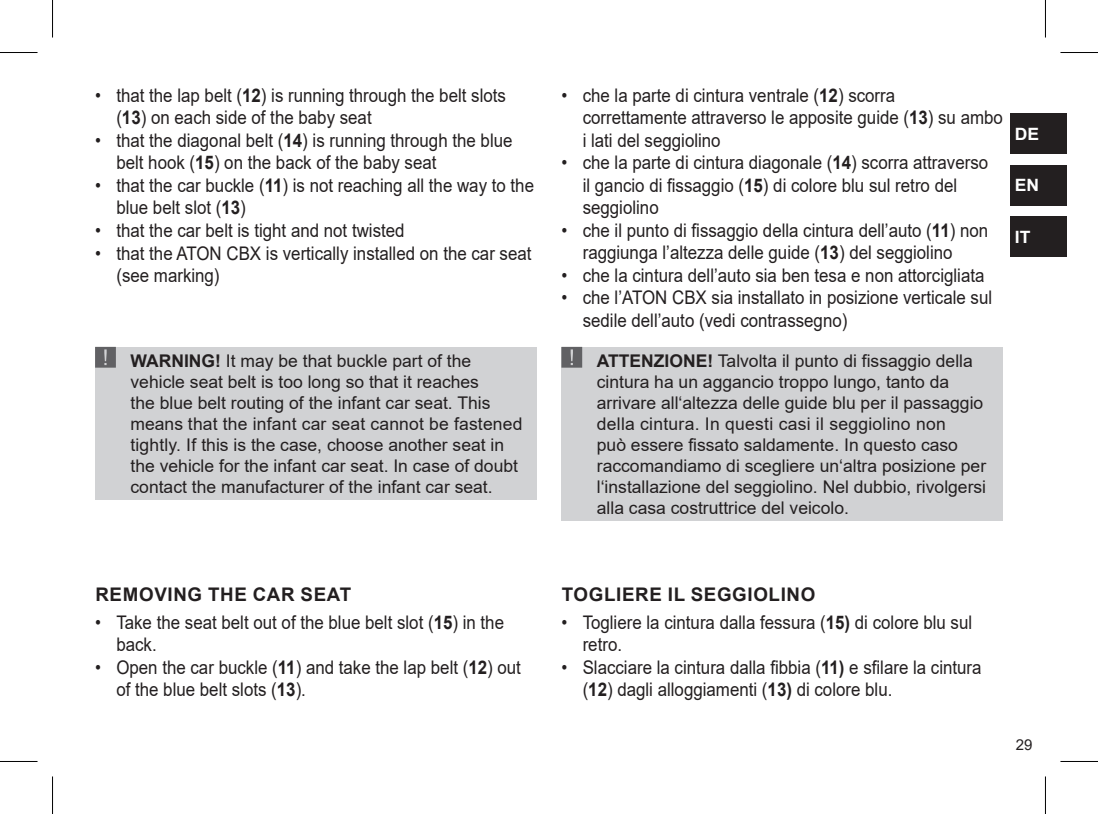
<style>
.page{position:relative;width:1098px;height:814px;background:#fff}
.page>*{position:absolute;margin:0;border:0;box-sizing:border-box;transform-origin:0 0}
.t1{font:75px "Warnung Cybex";color:#616164}
.t2{font:18.75px/22.5px "Arial";color:#231f20;scale:.9 1}
.t3{font:700 18.75px "Arial";letter-spacing:.035em;color:#231f20}
.t4{font:17.5px/21px "Arial";color:#231f20}
.t5{font:700 17px "Arial";color:#fff}
.t6{font:15px "Arial";color:#231f20}
.s1{font-weight:700}
</style>
<div class="page">
<div style="left:1009px;top:113px;width:57px;height:40px;background:#231f20"></div>
<div style="left:1009px;top:165px;width:57px;height:40px;background:#231f20"></div>
<div style="left:1009px;top:217px;width:57px;height:40px;background:#231f20"></div>
<div style="left:95px;top:347px;width:441px;height:153px;background:#d1d2d4"></div>
<div style="left:561px;top:347px;width:441px;height:174px;background:#d1d2d4"></div>
<hr style="left:0;top:52px;width:38px;height:1px;background:#000">
<hr style="left:1060px;top:52px;width:37px;height:1px;background:#000">
<hr style="left:0;top:761px;width:38px;height:1px;background:#000">
<hr style="left:1060px;top:761px;width:37px;height:1px;background:#000">
<hr style="left:52px;top:0;width:1px;height:38px;background:#000">
<hr style="left:52px;top:776px;width:1px;height:38px;background:#000">
<hr style="left:1044px;top:0;width:1px;height:38px;background:#000">
<hr style="left:1044px;top:776px;width:1px;height:38px;background:#000">
<p class="t2" style="left:116px;top:84px;width:434px;text-indent:-21px">• that the lap belt (<span class="s1">12</span>) is running through the belt slots (<span class="s1">13</span>) on each side of the baby seat</p>
<p class="t2" style="left:116px;top:129px;width:441px;text-indent:-21px">• that the diagonal belt (<span class="s1">14</span>) is running through the blue belt hook (<span class="s1">15</span>) on the back of the baby seat</p>
<p class="t2" style="left:116px;top:174px;width:465px;text-indent:-21px">• that the car buckle (<span class="s1">11</span>) is not reaching all the way to the blue belt slot (<span class="s1">13</span>)</p>
<p class="t2" style="left:95px;top:219px;width:345px">• that the car belt is tight and not twisted</p>
<p class="t2" style="left:116px;top:241px;width:462px;text-indent:-21px">• that the ATON CBX is vertically installed on the car seat (see marking)</p>
<p class="t2" style="left:582px;top:84px;width:468px;text-indent:-21px">• che la parte di cintura ventrale (<span class="s1">12</span>) scorra correttamente attraverso le apposite guide (<span class="s1">13</span>) su ambo i lati del seggiolino</p>
<p class="t2" style="left:582px;top:151px;width:452px;text-indent:-21px">• che la parte di cintura diagonale (<span class="s1">14</span>) scorra attraverso il gancio di fissaggio (<span class="s1">15</span>) di colore blu sul retro del seggiolino</p>
<p class="t2" style="left:582px;top:219px;width:452px;text-indent:-21px">• che il punto di fissaggio della cintura dell’auto (<span class="s1">11</span>) non raggiunga l’altezza delle guide (<span class="s1">13</span>) del seggiolino</p>
<p class="t2" style="left:561px;top:264px;width:471px">• che la cintura dell’auto sia ben tesa e non attorcigliata</p>
<p class="t2" style="left:582px;top:286px;width:456px;text-indent:-21px">• che l’ATON CBX sia installato in posizione verticale sul sedile dell’auto (vedi contrassegno)</p>
<h1 class="t1" style="left:95px;top:309px;width:22px">!</h1>
<p class="t4" style="left:130px;top:350px;width:393px"><span class="s1">WARNING!</span> It may be that buckle part of the vehicle seat belt is too long so that it reaches<br>the blue belt routing of the infant car seat. This means that the infant car seat cannot be fastened tightly. If this is the case, choose another seat in the vehicle for the infant car seat. In case of doubt contact the manufacturer of the infant car seat.</p>
<h1 class="t1" style="left:561px;top:309px;width:22px">!</h1>
<p class="t4" style="left:596px;top:350px;width:391px"><span class="s1">ATTENZIONE!</span> Talvolta il punto di fissaggio della cintura ha un aggancio troppo lungo, tanto da arrivare all‘altezza delle guide blu per il passaggio della cintura. In questi casi il seggiolino non<br>può essere fissato saldamente. In questo caso raccomandiamo di scegliere un‘altra posizione per l‘installazione del seggiolino. Nel dubbio, rivolgersi alla casa costruttrice del veicolo.</p>
<p class="t5" style="left:1014px;top:121px;width:26px">DE</p>
<p class="t5" style="left:1014px;top:173px;width:26px">EN</p>
<p class="t5" style="left:1014px;top:225px;width:17px">IT</p>
<p class="t3" style="left:95px;top:581px;width:257px">REMOVING THE CAR SEAT</p>
<p class="t2" style="left:116px;top:610px;width:432px;text-indent:-21px">• Take the seat belt out of the blue belt slot (<span class="s1">15</span>) in the back.</p>
<p class="t2" style="left:116px;top:655px;width:451px;text-indent:-21px">• Open the car buckle (<span class="s1">11</span>) and take the lap belt (<span class="s1">12</span>) out of the blue belt slots (<span class="s1">13</span>).</p>
<p class="t3" style="left:561px;top:580px;width:255px">TOGLIERE IL SEGGIOLINO</p>
<p class="t2" style="left:582px;top:610px;width:434px;text-indent:-21px">• Togliere la cintura dalla fessura (<span class="s1">15)</span> di colore blu sul retro.</p>
<p class="t2" style="left:582px;top:655px;width:444px;text-indent:-21px">• Slacciare la cintura dalla fibbia (<span class="s1">11)</span> e sfilare la cintura (<span class="s1">12</span>) dagli alloggiamenti (<span class="s1">13)</span> di colore blu.</p>
<p class="t6" style="left:1015px;top:734px;width:18px">29</p>
</div>
